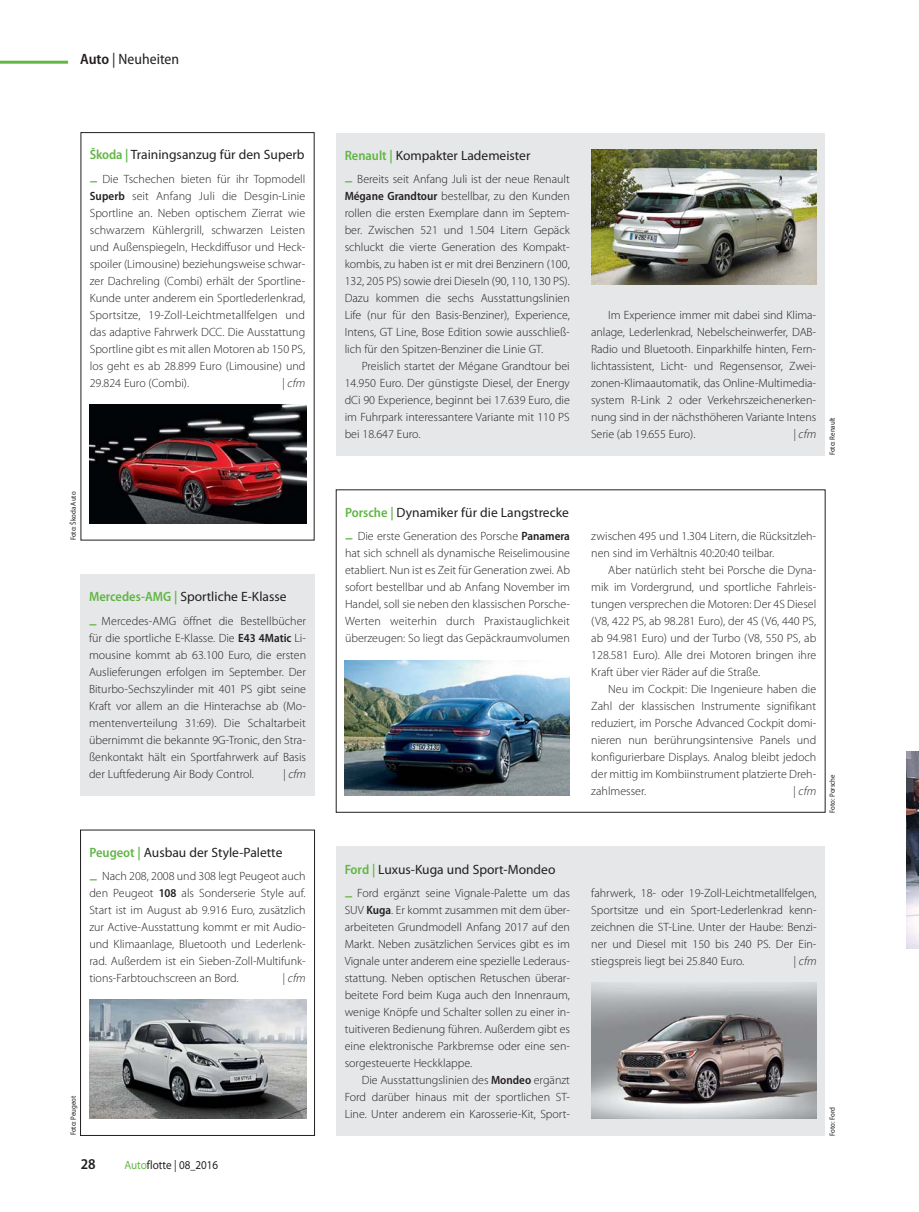
<style>
.page{position:relative;width:919px;height:1212px;background:#fff}
.page>*{position:absolute;margin:0;border:0;box-sizing:border-box;transform-origin:0 0}
.t1{font:semi-condensed 15px "Myriad Pro";color:#231f20}
.t2{font:600 semi-condensed 15px "Myriad Pro";color:#231f20}
.t3{font:13.5px "Myriad Pro";color:#231f20}
.t4{font:300 12px/17px "Myriad Pro";color:#231f20;text-align:justify}
.t5{font:italic 300 12px "Myriad Pro";color:#231f20}
.t6{font:semi-expanded 12px "Myriad Pro";color:#231f20;scale:.85 1}
.t7{font:semi-condensed 7.5px "Myriad Pro";color:#231f20}
.s1{font-weight:600}
.s2{font-weight:600;font-stretch:semi-condensed;color:#61b645}
.s3{font-weight:600;font-stretch:semi-condensed}
.s4{color:#61b645}
</style>
<div class="page">
<hr style="left:0;top:61px;width:68px;height:3px;background:#61b645">
<img style="left:906px;top:751px;width:12px;height:198px">
<div style="left:80px;top:830px;width:235px;height:306px;border:1px solid #231f20"></div>
<div style="left:80px;top:574px;width:234px;height:222px;background:#e6e7e8"></div>
<img style="left:89px;top:999px;width:217px;height:119px">
<img style="left:89px;top:404px;width:217px;height:119px">
<div style="left:336px;top:133px;width:488px;height:322px;background:#e6e7e8"></div>
<div style="left:336px;top:489px;width:489px;height:324px;border:1px solid #231f20"></div>
<div style="left:336px;top:847px;width:489px;height:289px;background:#e6e7e8"></div>
<img style="left:591px;top:149px;width:225px;height:136px">
<img style="left:344px;top:660px;width:225px;height:136px">
<img style="left:591px;top:983px;width:225px;height:136px">
<p class="t1" style="left:80px;top:53px;width:100px"><span class="s1">Auto</span> | Neuheiten</p>
<p class="t3" style="left:90px;top:149px;width:216px"><span class="s2">Škoda |</span> Trainingsanzug für den Superb</p>
<p class="t4" style="left:90px;top:172px;width:217px;text-indent:13px">Die Tschechen bieten für ihr Topmodell <span class="s3">Superb</span> seit Anfang Juli die Desgin-Linie Sportline an. Neben optischem Zierrat wie schwarzem Kühlergrill, schwarzen Leisten und Außenspiegeln, Heckdiffusor und Heck&shy;spoiler (Limousine) beziehungsweise schwar&shy;zer Dachreling (Combi) erhält der Sportline-Kunde unter anderem ein Sportlederlenkrad, Sportsitze, 19-Zoll-Leichtmetallfelgen und das adaptive Fahrwerk DCC. Die Ausstattung Sportline gibt es mit allen Motoren ab 150 PS, los geht es ab 28.899 Euro (Limousine) und 29.824 Euro (Combi).</p>
<p class="t5" style="left:282px;top:376px;width:25px">| cfm</p>
<p class="t7" style="left:70px;top:540px;width:50px;rotate:-90deg">Foto: Škoda Auto</p>
<p class="t3" style="left:89px;top:591px;width:199px"><span class="s2">Mercedes-AMG |</span> Sportliche E-Klasse</p>
<p class="t4" style="left:89px;top:614px;width:218px;text-indent:13px">Mercedes-AMG öffnet die Bestellbücher für die sportliche E-Klasse. Die <span class="s3">E43 4Matic</span> Li&shy;mousine kommt ab 63.100 Euro, die ersten Auslieferungen erfolgen im September. Der Biturbo-Sechszylinder mit 401 PS gibt seine Kraft vor allem an die Hinterachse ab (Mo&shy;mentenverteilung 31:69). Die Schaltarbeit übernimmt die bekannte 9G-Tronic, den Stra&shy;ßenkontakt hält ein Sportfahrwerk auf Basis der Luftfederung Air Body Control.</p>
<p class="t5" style="left:283px;top:767px;width:25px">| cfm</p>
<p class="t3" style="left:89px;top:847px;width:194px"><span class="s2">Peugeot |</span> Ausbau der Style-Palette</p>
<p class="t4" style="left:89px;top:869px;width:218px;text-indent:13px">Nach 208, 2008 und 308 legt Peugeot auch den Peugeot <span class="s3">108</span> als Sonderserie Style auf.<br>Start ist im August ab 9.916 Euro, zusätzlich zur Active-Ausstattung kommt er mit Audio&shy;und Klimaanlage, Bluetooth und Lederlenk&shy;rad. Außerdem ist ein Sieben-Zoll-Multifunk&shy;tions-Farbtouchscreen an Bord.</p>
<p class="t5" style="left:282px;top:971px;width:25px">| cfm</p>
<p class="t7" style="left:70px;top:1135px;width:41px;rotate:-90deg">Foto: Peugeot</p>
<p class="t2" style="left:81px;top:1159px;width:16px">28</p>
<p class="t6" style="left:124px;top:1158px;width:112px"><span class="s4">Auto</span>flotte | 08_2016</p>
<p class="t3" style="left:344px;top:150px;width:187px"><span class="s2">Renault |</span> Kompakter Lademeister</p>
<p class="t4" style="left:344px;top:172px;width:227px;text-indent:13px">Bereits seit Anfang Juli ist der neue Renault <span class="s3">Mégane Grandtour</span> bestellbar, zu den Kunden rollen die ersten Exemplare dann im Septem&shy;ber. Zwischen 521 und 1.504 Litern Gepäck schluckt die vierte Generation des Kompakt&shy;kombis, zu haben ist er mit drei Benzinern (100, 132, 205 PS) sowie drei Dieseln (90, 110, 130 PS).<br>Dazu kommen die sechs Ausstattungslinien Life (nur für den Basis-Benziner), Experience, Intens, GT Line, Bose Edition sowie ausschließ&shy;lich für den Spitzen-Benziner die Linie GT.</p>
<p class="t4" style="left:344px;top:359px;width:227px;text-indent:17px">Preislich startet der Mégane Grandtour bei 14.950 Euro. Der günstigste Diesel, der Energy dCi 90 Experience, beginnt bei 17.639 Euro, die im Fuhrpark interessantere Variante mit 110 PS bei 18.647 Euro.</p>
<p class="t4" style="left:591px;top:308px;width:226px;text-indent:17px">Im Experience immer mit dabei sind Klima&shy;anlage, Lederlenkrad, Nebelscheinwerfer, DAB-Radio und Bluetooth. Einparkhilfe hinten, Fern&shy;lichtassistent, Licht- und Regensensor, Zwei&shy;zonen-Klimaautomatik, das Online-Multimedia&shy;system R-Link 2 oder Verkehrszeichenerken&shy;nung sind in der nächsthöheren Variante Intens Serie (ab 19.655 Euro).</p>
<p class="t5" style="left:793px;top:427px;width:24px">| cfm</p>
<p class="t7" style="left:829px;top:455px;width:39px;rotate:-90deg">Foto: Renault</p>
<p class="t3" style="left:345px;top:508px;width:225px"><span class="s2">Porsche |</span> Dynamiker für die Langstrecke</p>
<p class="t4" style="left:345px;top:529px;width:226px;text-indent:13px">Die erste Generation des Porsche <span class="s3">Panamera </span>hat sich schnell als dynamische Reiselimousine etabliert. Nun ist es Zeit für Generation zwei. Ab sofort bestellbar und ab Anfang November im Handel, soll sie neben den klassischen Porsche-Werten weiterhin durch Praxistauglichkeit überzeugen: So liegt das Gepäckraumvolumen</p>
<p class="t4" style="left:591px;top:529px;width:226px">zwischen 495 und 1.304 Litern, die Rücksitzleh&shy;nen sind im Verhältnis 40:20:40 teilbar.</p>
<p class="t4" style="left:591px;top:563px;width:226px;text-indent:17px">Aber natürlich steht bei Porsche die Dyna&shy;mik im Vordergrund, und sportliche Fahrleis&shy;tungen versprechen die Motoren: Der 4S Diesel (V8, 422 PS, ab 98.281 Euro), der 4S (V6, 440 PS, ab 94.981 Euro) und der Turbo (V8, 550 PS, ab 128.581 Euro). Alle drei Motoren bringen ihre Kraft über vier Räder auf die Straße.</p>
<p class="t4" style="left:591px;top:682px;width:226px;text-indent:17px">Neu im Cockpit: Die Ingenieure haben die Zahl der klassischen Instrumente signifikant reduziert, im Porsche Advanced Cockpit domi&shy;nieren nun berührungsintensive Panels und konfigurierbare Displays. Analog bleibt jedoch der mittig im Kombiinstrument platzierte Dreh&shy;zahlmesser.</p>
<p class="t5" style="left:793px;top:784px;width:25px">| cfm</p>
<p class="t7" style="left:829px;top:813px;width:40px;rotate:-90deg">Foto: Porsche</p>
<p class="t3" style="left:344px;top:864px;width:212px"><span class="s2">Ford |</span> Luxus-Kuga und Sport-Mondeo</p>
<p class="t4" style="left:344px;top:886px;width:227px;text-indent:13px">Ford ergänzt seine Vignale-Palette um das SUV <span class="s3">Kuga</span>. Er kommt zusammen mit dem über&shy;arbeiteten Grundmodell Anfang 2017 auf den Markt. Neben zusätzlichen Services gibt es im Vignale unter anderem eine spezielle Lederaus&shy;stattung. Neben optischen Retuschen überar&shy;beitete Ford beim Kuga auch den Innenraum, wenige Knöpfe und Schalter sollen zu einer in&shy;tuitiveren Bedienung führen. Außerdem gibt es eine elektronische Parkbremse oder eine sen&shy;sorgesteuerte Heckklappe.</p>
<p class="t4" style="left:344px;top:1073px;width:227px;text-indent:17px">Die Ausstattungslinien des <span class="s3">Mondeo</span> ergänzt Ford darüber hinaus mit der sportlichen ST-Line. Unter anderem ein Karosserie-Kit, Sport-</p>
<p class="t4" style="left:591px;top:886px;width:227px">fahrwerk, 18- oder 19-Zoll-Leichtmetallfelgen, Sportsitze und ein Sport-Lederlenkrad kenn&shy;zeichnen die ST-Line. Unter der Haube: Benzi&shy;ner und Diesel mit 150 bis 240 PS. Der Ein&shy;stiegspreis liegt bei 25.840 Euro.</p>
<p class="t5" style="left:793px;top:954px;width:25px">| cfm</p>
<p class="t7" style="left:829px;top:1136px;width:30px;rotate:-90deg">Foto: Ford</p>
</div>
